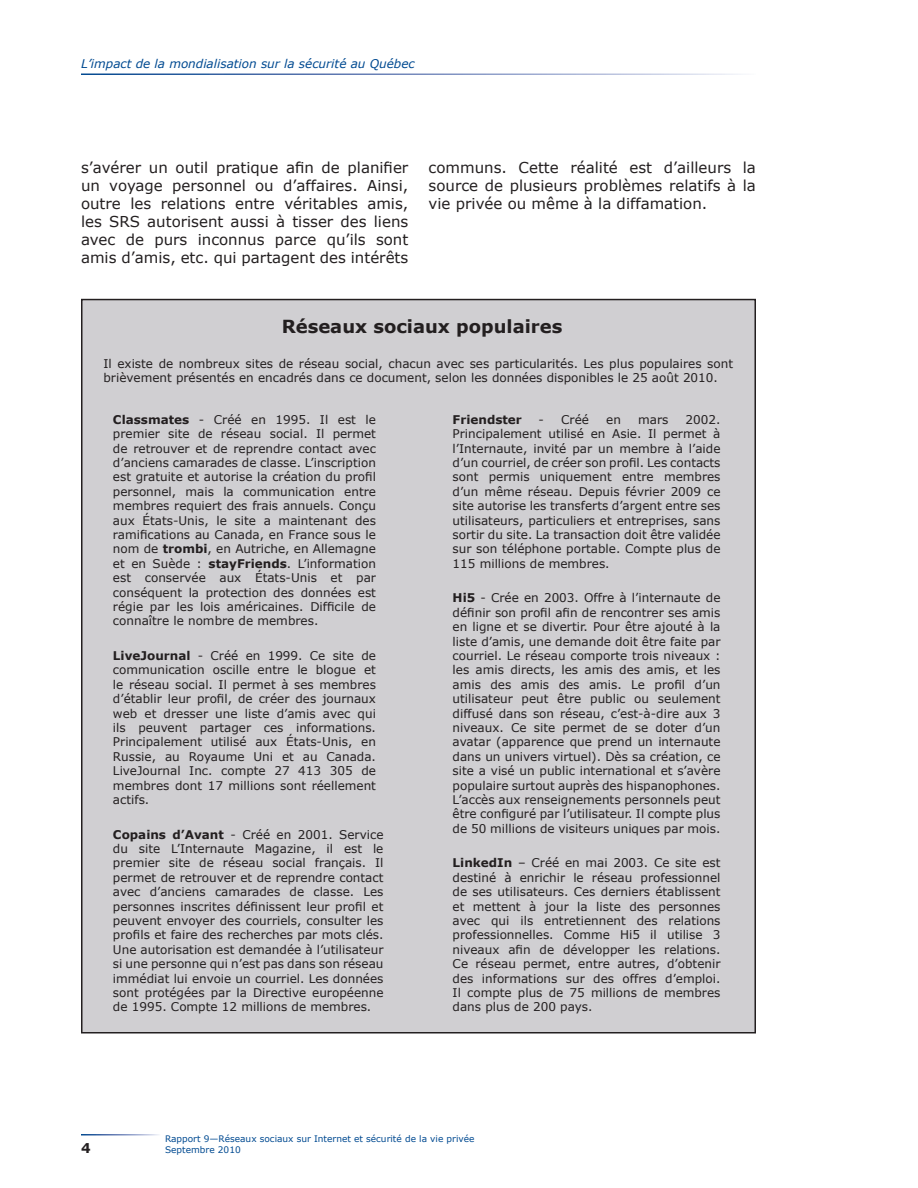
<style>
.page{position:relative;width:918px;height:1188px;background:#fff}
.page>*{position:absolute;margin:0;border:0;box-sizing:border-box;transform-origin:0 0}
.t1{font:700 18px "Verdana";color:#231f20}
.t2{font:15px/18px "Verdana";color:#231f20;text-align:justify}
.t3{font:700 13.5px "Verdana";color:#231f20}
.t4{font:12px/14.4px "Verdana";color:#231f20;text-align:justify}
.t5{font:italic 12px "Verdana";color:#014a91}
.t6{font:700 12px "Verdana";color:#231f20}
.t7{font:9px/10.8px "Verdana";color:#014a91}
.s1{font-weight:700}
</style>
<div class="page">
<div style="left:82px;top:300px;width:673px;height:733px;background:#d0cfd2"></div>
<p class="t5" style="left:81px;top:55px;width:335px">L’impact de la mondialisation sur la sécurité au Québec</p>
<p class="t2" style="left:81px;top:159px;width:329px">s’avérer un outil pratique afin de planifier un voyage personnel ou d’affaires. Ainsi, outre les relations entre véritables amis, les SRS autorisent aussi à tisser des liens avec de purs inconnus parce qu’ils sont amis d’amis, etc. qui partagent des intérêts</p>
<p class="t2" style="left:429px;top:159px;width:329px">communs. Cette réalité est d’ailleurs la source de plusieurs problèmes relatifs à la vie privée ou même à la diffamation.</p>
<p class="t1" style="left:282px;top:314px;width:282px">Réseaux sociaux populaires</p>
<p class="t4" style="left:104px;top:356px;width:631px">Il existe de nombreux sites de réseau social, chacun avec ses particularités. Les plus populaires sont brièvement présentés en encadrés dans ce document, selon les données disponibles le 25 août 2010.</p>
<p class="t4" style="left:113px;top:412px;width:265px"><span class="s1">Classmates</span> - Créé en 1995. Il est le premier site de réseau social. Il permet de retrouver et de reprendre contact avec d’anciens camarades de classe. L’inscription est gratuite et autorise la création du profil personnel, mais la communication entre membres requiert des frais annuels. Conçu aux États-Unis, le site a maintenant des ramifications au Canada, en France sous le nom de <span class="s1">trombi</span>, en Autriche, en Allemagne et en Suède : <span class="s1">stayFriends</span>. L’information est conservée aux États-Unis et par conséquent la protection des données est régie par les lois américaines. Difficile de connaître le nombre de membres.</p>
<p class="t4" style="left:113px;top:648px;width:265px"><span class="s1">LiveJournal</span> - Créé en 1999. Ce site de communication oscille entre le blogue et le réseau social. Il permet à ses membres d’établir leur profil, de créer des journaux web et dresser une liste d’amis avec qui ils peuvent partager ces informations.<br>Principalement utilisé aux États-Unis, en Russie, au Royaume Uni et au Canada.<br>LiveJournal Inc. compte 27 413 305 de membres dont 17 millions sont réellement actifs.</p>
<p class="t4" style="left:113px;top:827px;width:272px"><span class="s1">Copains d’Avant</span> - Créé en 2001. Service du site L’Internaute Magazine, il est le premier site de réseau social français. Il permet de retrouver et de reprendre contact avec d’anciens camarades de classe. Les personnes inscrites définissent leur profil et peuvent envoyer des courriels, consulter les profils et faire des recherches par mots clés.<br>Une autorisation est demandée à l’utilisateur si une personne qui n’est pas dans son réseau immédiat lui envoie un courriel. Les données sont protégées par la Directive européenne de 1995. Compte 12 millions de membres.</p>
<p class="t6" style="left:453px;top:411px;width:71px">Friendster</p>
<p class="t4" style="left:539px;top:412px;width:52px">- Créé</p>
<p class="t4" style="left:606px;top:412px;width:16px">en</p>
<p class="t4" style="left:638px;top:412px;width:32px">mars</p>
<p class="t4" style="left:453px;top:412px;width:269px;text-indent:233px">2002.<br>Principalement utilisé en Asie. Il permet à l’Internaute, invité par un membre à l’aide d’un courriel, de créer son profil. Les contacts sont permis uniquement entre membres d’un même réseau. Depuis février 2009 ce site autorise les transferts d’argent entre ses utilisateurs, particuliers et entreprises, sans sortir du site. La transaction doit être validée sur son téléphone portable. Compte plus de 115 millions de membres.</p>
<p class="t4" style="left:453px;top:591px;width:269px"><span class="s1">Hi5</span> - Crée en 2003. Offre à l’internaute de définir son profil afin de rencontrer ses amis en ligne et se divertir. Pour être ajouté à la liste d’amis, une demande doit être faite par courriel. Le réseau comporte trois niveaux : les amis directs, les amis des amis, et les amis des amis des amis. Le profil d’un utilisateur peut être public ou seulement diffusé dans son réseau, c’est-à-dire aux 3 niveaux. Ce site permet de se doter d’un avatar (apparence que prend un internaute dans un univers virtuel). Dès sa création, ce site a visé un public international et s’avère populaire surtout auprès des hispanophones.<br>L’accès aux renseignements personnels peut être configuré par l’utilisateur. Il compte plus de 50 millions de visiteurs uniques par mois.</p>
<p class="t4" style="left:453px;top:856px;width:269px"><span class="s1">LinkedIn</span> – Créé en mai 2003. Ce site est destiné à enrichir le réseau professionnel de ses utilisateurs. Ces derniers établissent et mettent à jour la liste des personnes avec qui ils entretiennent des relations professionnelles. Comme Hi5 il utilise 3 niveaux afin de développer les relations.<br>Ce réseau permet, entre autres, d’obtenir des informations sur des offres d’emploi.<br>Il compte plus de 75 millions de membres dans plus de 200 pays.</p>
<p class="t3" style="left:81px;top:1138px;width:11px">4</p>
<p class="t7" style="left:165px;top:1133px;width:311px">Rapport 9—Réseaux sociaux sur Internet et sécurité de la vie privée<br>Septembre 2010</p>
</div>
